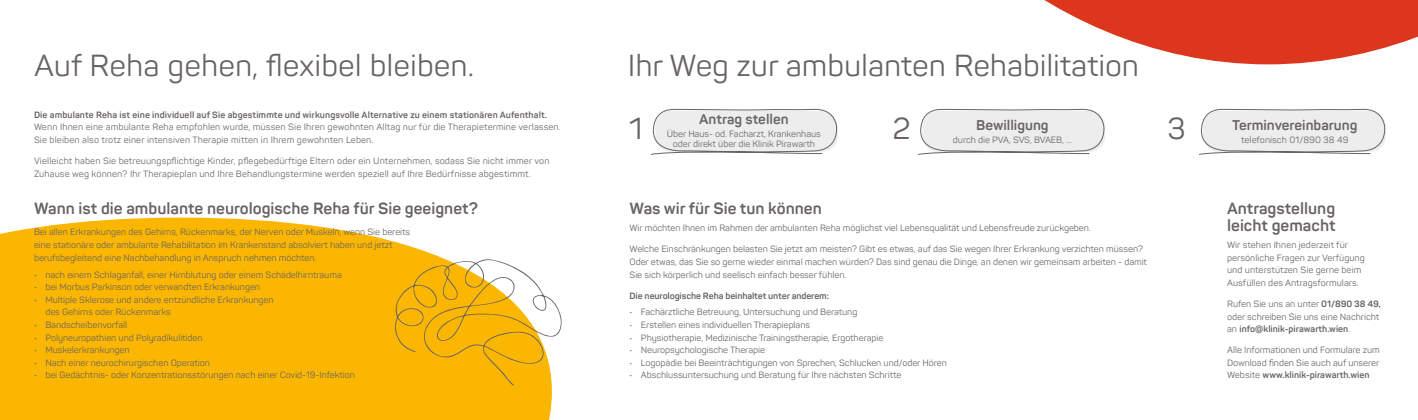
<style>
.page{position:relative;width:1418px;height:420px;background:#fff}
.page>*{position:absolute;margin:0;border:0;box-sizing:border-box;transform-origin:0 0}
.t1{font:30px "Panton";letter-spacing:-.005em;color:#686362}
.t2{font:700 16px/16.8px "Panton";color:#686362}
.t3{font:700 13.9px "Panton";color:#686362}
.t4{font:9px/12.6px "Panton";letter-spacing:-.01em;color:#686362}
.t5{font:9px/12.6px "Panton";letter-spacing:.01em;color:#686362}
.t6{font:700 9px "Panton";letter-spacing:.01em;color:#686362}
.t7{font:700 9px "Panton";letter-spacing:-.01em;color:#686362}
.s1{font-weight:700}
</style>
<div class="page">
<svg style="left:1044px;top:0;width:373px;height:64px;fill:#dc371d"></svg>
<svg style="left:651px;top:108px;width:186px;height:47px;background:#e6e6e6"></svg>
<svg style="left:918px;top:108px;width:186px;height:47px;background:#e6e6e6"></svg>
<svg style="left:1199px;top:108px;width:186px;height:47px;background:#e6e6e6"></svg>
<svg style="left:0;top:217px;width:552px;height:203px;background:#fabc17"></svg>
<svg style="left:395px;top:259px;width:166px;height:126px"></svg>
<h1 class="t1" style="left:34px;top:47px;width:442px">Auf Reha gehen, flexibel bleiben.</h1>
<h1 class="t1" style="left:628px;top:47px;width:513px">Ihr Weg zur ambulanten Rehabilitation</h1>
<p class="t6" style="left:34px;top:109px;width:514px">Die ambulante Reha ist eine individuell auf Sie abgestimmte und wirkungsvolle Alternative zu einem stationären Aufenthalt.</p>
<p class="t5" style="left:34px;top:121px;width:528px">Wenn Ihnen eine ambulante Reha empfohlen wurde, müssen Sie Ihren gewohnten Alltag nur für die Therapietermine verlassen.<br>Sie bleiben also trotz einer intensiven Therapie mitten in Ihrem gewohnten Leben.</p>
<p class="t5" style="left:34px;top:154px;width:517px">Vielleicht haben Sie betreuungspflichtige Kinder, pflegebedürftige Eltern oder ein Unternehmen, sodass Sie nicht immer von<br>Zuhause weg können? Ihr Therapieplan und Ihre Behandlungstermine werden speziell auf Ihre Bedürfnisse abgestimmt.</p>
<h2 class="t2" style="left:34px;top:200px;width:445px">Wann ist die ambulante neurologische Reha für Sie geeignet?</h2>
<p class="t4" style="left:34px;top:226px;width:378px">Bei allen Erkrankungen des Gehirns, Rückenmarks, der Nerven oder Muskeln, wenn Sie bereits eine stationäre oder ambulante Rehabilitation im Krankenstand absolviert haben und jetzt berufsbegleitend eine Nachbehandlung in Anspruch nehmen möchten.</p>
<p class="t4" style="left:34px;top:268px;width:309px">• nach einem Schlaganfall, einer Hirnblutung oder einem Schädelhirntrauma</p>
<p class="t4" style="left:34px;top:280px;width:227px">• bei Morbus Parkinson oder verwandten Erkrankungen</p>
<p class="t4" style="left:45px;top:293px;width:230px;text-indent:-11px">• Multiple Sklerose und andere entzündliche Erkrankungen des Gehirns oder Rückenmarks</p>
<p class="t4" style="left:34px;top:318px;width:95px">• Bandscheibenvorfall</p>
<p class="t4" style="left:34px;top:331px;width:170px">• Polyneuropathien und Polyradikulitiden</p>
<p class="t4" style="left:34px;top:343px;width:97px">• Muskelerkrankungen</p>
<p class="t4" style="left:34px;top:356px;width:177px">• Nach einer neurochirurgischen Operation</p>
<p class="t4" style="left:34px;top:369px;width:322px">• bei Gedächtnis- oder Konzentrationsstörungen nach einer Covid-19-Infektion</p>
<h3 class="t3" style="left:699px;top:110px;width:91px">Antrag stellen</h3>
<p class="t4" style="left:667px;top:129px;width:155px;line-height:10px;text-align:center">Über Haus- od. Facharzt, Krankenhaus oder direkt über die Klinik Pirawarth</p>
<h1 class="t1" style="left:629px;top:109px;width:16px">1</h1>
<h1 class="t1" style="left:892px;top:109px;width:20px">2</h1>
<h1 class="t1" style="left:1166px;top:109px;width:20px">3</h1>
<h3 class="t3" style="left:976px;top:117px;width:74px">Bewilligung</h3>
<p class="t4" style="left:952px;top:134px;width:120px">durch die PVA, SVS, BVAEB, …</p>
<h2 class="t2" style="left:629px;top:200px;width:194px">Was wir für Sie tun können</h2>
<p class="t4" style="left:629px;top:222px;width:462px">Wir möchten Ihnen im Rahmen der ambulanten Reha möglichst viel Lebensqualität und Lebensfreude zurückgeben.</p>
<p class="t4" style="left:629px;top:242px;width:519px">Welche Einschränkungen belasten Sie jetzt am meisten? Gibt es etwas, auf das Sie wegen Ihrer Erkrankung verzichten müssen?<br>Oder etwas, das Sie so gerne wieder einmal machen würden? Das sind genau die Dinge, an denen wir gemeinsam arbeiten - damit<br>Sie sich körperlich und seelisch einfach besser fühlen.</p>
<p class="t7" style="left:629px;top:289px;width:201px">Die neurologische Reha beinhaltet unter anderem:</p>
<p class="t4" style="left:629px;top:305px;width:229px">• Fachärztliche Betreuung, Untersuchung und Beratung</p>
<p class="t4" style="left:629px;top:318px;width:182px">• Erstellen eines individuellen Therapieplans</p>
<p class="t4" style="left:629px;top:331px;width:255px">• Physiotherapie, Medizinische Trainingstherapie, Ergotherapie</p>
<p class="t4" style="left:629px;top:343px;width:137px">• Neuropsychologische Therapie</p>
<p class="t4" style="left:629px;top:356px;width:319px">• Logopädie bei Beeinträchtigungen von Sprechen, Schlucken und/oder Hören</p>
<p class="t4" style="left:629px;top:368px;width:273px">• Abschlussuntersuchung und Beratung für Ihre nächsten Schritte</p>
<h3 class="t3" style="left:1232px;top:117px;width:127px">Terminvereinbarung</h3>
<p class="t4" style="left:1241px;top:134px;width:109px">telefonisch 01/890 38 49</p>
<h2 class="t2" style="left:1227px;top:200px;width:110px">Antragstellung leicht gemacht</h2>
<p class="t4" style="left:1227px;top:238px;width:139px">Wir stehen Ihnen jederzeit für persönliche Fragen zur Verfügung und unterstützen Sie gerne beim<br>Ausfüllen des Antragsformulars.</p>
<p class="t4" style="left:1227px;top:297px;width:155px">Rufen Sie uns an unter <span class="s1">01/890 38 49, </span>oder schreiben Sie uns eine Nachricht an <span class="s1">info@klinik-pirawarth.wien</span>.</p>
<p class="t4" style="left:1227px;top:343px;width:154px;text-align:justify">Alle Informationen und Formulare zum Download finden Sie auch auf unserer Website <span class="s1">www.klinik-pirawarth.wien</span></p>
</div>
